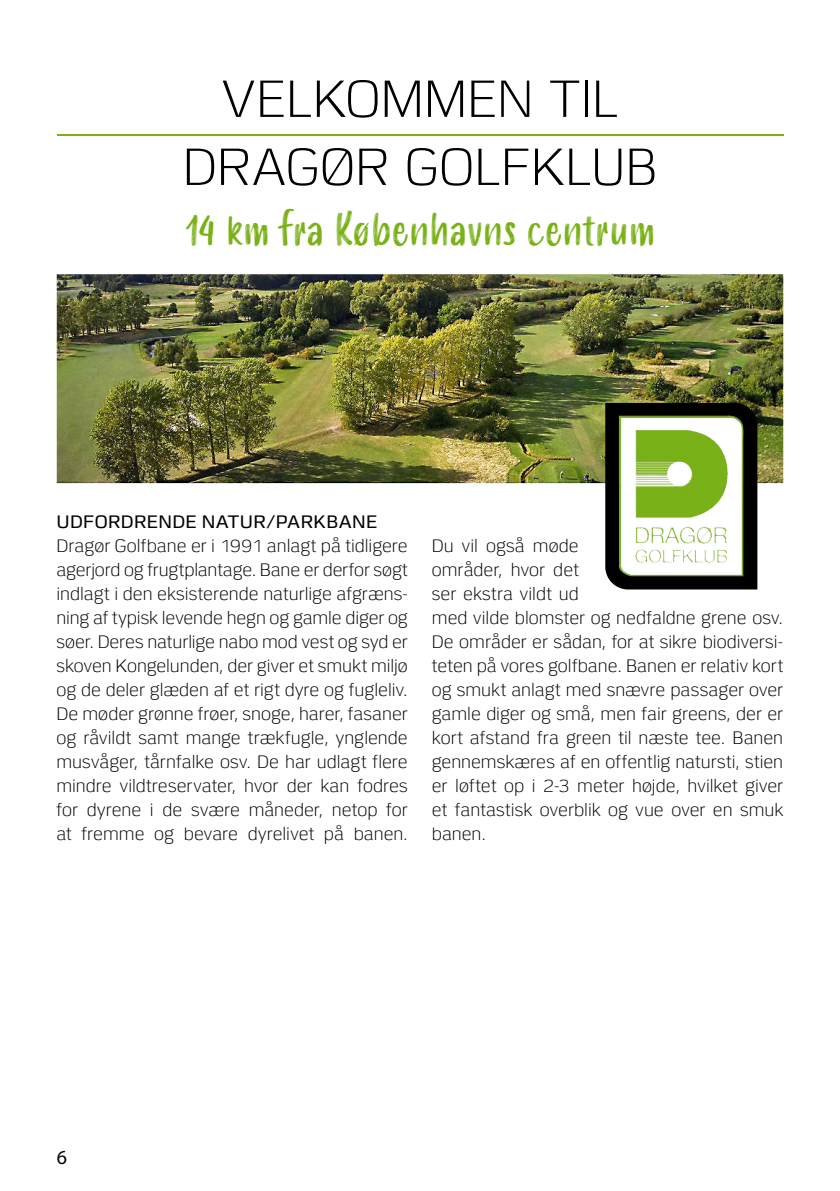
<style>
.page{position:relative;width:840px;height:1191px;background:#fff}
.page>*{position:absolute;margin:0;border:0;box-sizing:border-box;transform-origin:0 0}
.t1{font:300 52px/68px "Politi";color:#000;text-align:center}
.t2{font:43px "Smoothy";letter-spacing:.005em;color:#7ab117}
.t3{font:20px "Myriad Pro";color:#000}
.t4{font:300 18px/24px "Politi";color:#000;text-align:justify}
.t5{font:18px "Politi";letter-spacing:.02em;color:#000}
</style>
<div class="page">
<hr style="left:57px;top:134px;width:725px;height:2px;background:#7ab117">
<img style="left:57px;top:274px;width:725px;height:211px">
<svg style="left:605px;top:403px;width:152px;height:186px;background:#090a06"></svg>
<img style="left:618px;top:416px;width:126px;height:159px">
<h1 class="t1" style="left:182px;top:66px;width:476px">VELKOMMEN TIL<br>DRAGØR GOLFKLUB</h1>
<h2 class="t2" style="left:183px;top:199px;width:473px">14 km fra Københavns centrum</h2>
<p class="t5" style="left:56px;top:512px;width:322px">UDFORDRENDE NATUR/PARKBANE</p>
<p class="t4" style="left:56px;top:534px;width:353px">Dragør Golfbane er i 1991 anlagt på tidligere agerjord og frugtplantage. Bane er derfor søgt indlagt i den eksisterende naturlige afgræns&shy;ning af typisk levende hegn og gamle diger og søer. Deres naturlige nabo mod vest og syd er skoven Kongelunden, der giver et smukt miljø og de deler glæden af et rigt dyre og fugleliv.<br>De møder grønne frøer, snoge, harer, fasaner og råvildt samt mange trækfugle, ynglende musvåger, tårnfalke osv. De har udlagt flere mindre vildtreservater, hvor der kan fodres for dyrene i de svære måneder, netop for at fremme og bevare dyrelivet på banen.</p>
<p class="t4" style="left:431px;top:534px;width:353px;text-align:left">Du vil også møde<br>områder, hvor det<br>ser ekstra vildt ud<br>med vilde blomster og nedfaldne grene osv.<br>De områder er sådan, for at sikre biodiversi&shy;teten på vores golfbane. Banen er relativ kort og smukt anlagt med snævre passager over gamle diger og små, men fair greens, der er kort afstand fra green til næste tee. Banen gennemskæres af en offentlig natursti, stien er løftet op i 2-3 meter højde, hvilket giver et fantastisk overblik og vue over en smuk banen.</p>
<p class="t3" style="left:57px;top:1145px;width:12px">6</p>
</div>
